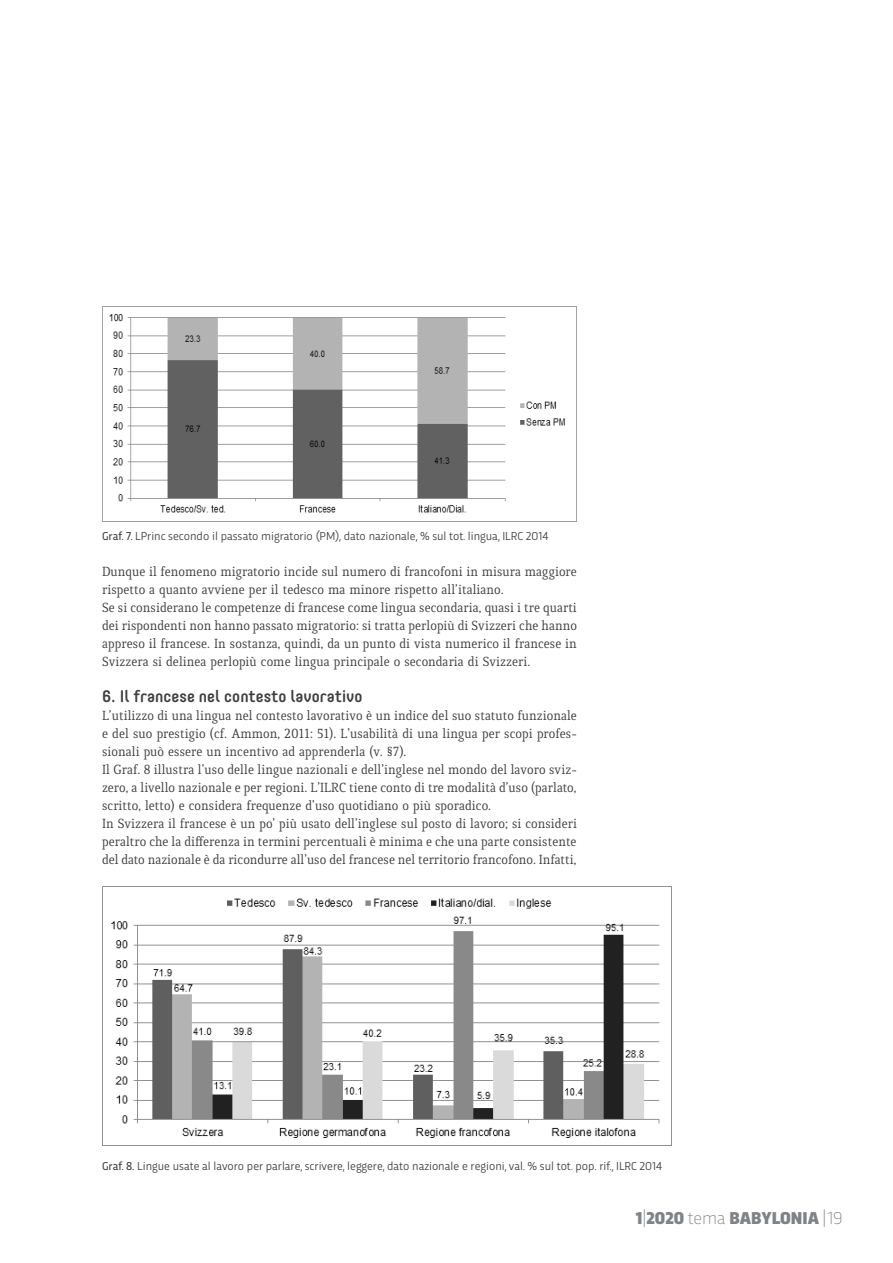
<style>
.page{position:relative;width:893px;height:1263px;background:#fff}
.page>*{position:absolute;margin:0;border:0;box-sizing:border-box;transform-origin:0 0}
.t1{font:900 18px "Trasandina";color:#808285}
.Heading{font:500 16.5px "Core Mellow 55";color:#3e3e3f}
.Testo_Base_-_Quiroga{font:14.25px/18px "Quiroga Serif Pro";color:#3e3e3f;text-align:justify}
.Testo_Base_-_Trans{font:12px "Trasandina";color:#3e3e3f}
.s1{font-style:inherit}
.s2{font-weight:200}
</style>
<div class="page">
<img style="left:102px;top:306px;width:475px;height:216px">
<img style="left:102px;top:887px;width:570px;height:259px">
<p class="Testo_Base_-_Trans" style="left:102px;top:527px;width:448px"><span class="s1">Graf. 7.</span> LPrinc secondo il passato migratorio (PM), dato nazionale, % sul tot. lingua, ILRC 2014</p>
<p class="Testo_Base_-_Quiroga" style="left:102px;top:563px;width:476px">Dunque il fenomeno migratorio incide sul numero di francofoni in misura maggiore rispetto a quanto avviene per il tedesco ma minore rispetto all’italiano.</p>
<p class="Testo_Base_-_Quiroga" style="left:102px;top:599px;width:476px">Se si considerano le competenze di francese come lingua secondaria, quasi i tre quarti dei rispondenti non hanno passato migratorio: si tratta perlopiù di Svizzeri che hanno appreso il francese. In sostanza, quindi, da un punto di vista numerico il francese in Svizzera si delinea perlopiù come lingua principale o secondaria di Svizzeri.</p>
<p class="Heading" style="left:102px;top:684px;width:262px">6. Il francese nel contesto lavorativo</p>
<p class="Testo_Base_-_Quiroga" style="left:102px;top:707px;width:476px">L’utilizzo di una lingua nel contesto lavorativo è un indice del suo statuto funzionale e del suo prestigio (cf. Ammon, 2011: 51). L’usabilità di una lingua per scopi profes&shy;sionali può essere un incentivo ad apprenderla (v. §7).</p>
<p class="Testo_Base_-_Quiroga" style="left:102px;top:761px;width:476px">Il Graf. 8 illustra l’uso delle lingue nazionali e dell’inglese nel mondo del lavoro sviz&shy;zero, a livello nazionale e per regioni. L’ILRC tiene conto di tre modalità d’uso (parlato, scritto, letto) e considera frequenze d’uso quotidiano o più sporadico.</p>
<p class="Testo_Base_-_Quiroga" style="left:102px;top:815px;width:476px">In Svizzera il francese è un po’ più usato dell’inglese sul posto di lavoro; si consideri peraltro che la differenza in termini percentuali è minima e che una parte consistente del dato nazionale è da ricondurre all’uso del francese nel territorio francofono. Infatti,</p>
<p class="Testo_Base_-_Trans" style="left:102px;top:1157px;width:562px"><span class="s1">Graf. 8.</span> Lingue usate al lavoro per parlare, scrivere, leggere, dato nazionale e regioni, val. % sul tot. pop. rif., ILRC 2014</p>
<p class="t1" style="left:636px;top:1205px;width:208px">1<span class="s2">|</span>2020 <span class="s2">tema</span> BABYLONIA <span class="s2">| 19</span></p>
</div>
